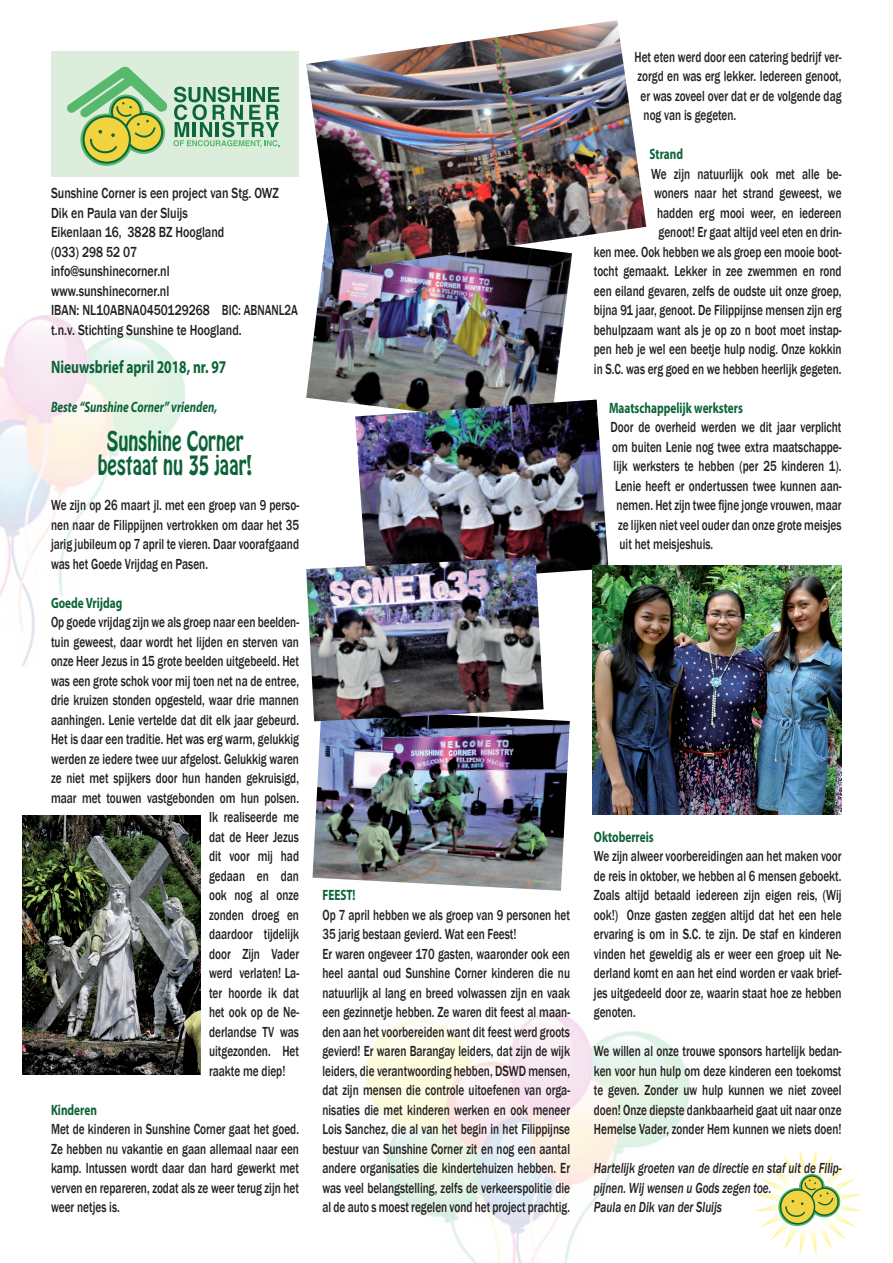
<style>
.page{position:relative;width:893px;height:1263px;background:#fff}
.page>*{position:absolute;margin:0;border:0;box-sizing:border-box;transform-origin:0 0}
.platte_tekst{font:24px "Hobo Std";color:#0b6337;scale:.75 1}
.kopje{font:700 18px "Myriad Pro";color:#0b6337;scale:.75 1}
.platte_tekst-2{font:500 15px/19.5px "Franklin Gothic";color:#231f20;text-align:justify;scale:.75 1}
.platte_tekst-3{font:500 15px "Franklin Gothic";color:#231f20;scale:.8 1}
.platte_tekst-4{font:italic 500 15px/19.5px "Franklin Gothic";color:#231f20;scale:.75 1}
.kopje-2{font:700 15px "Myriad Pro";color:#0b6337;scale:.75 1}
.kopje-3{font:italic 700 15px "Myriad Pro";color:#0b6337;scale:.75 1}
</style>
<div class="page">
<img style="left:366px;top:1012px;width:324px;height:251px">
<img style="left:0;top:316px;width:185px;height:349px">
<svg style="left:755px;top:1150px;width:106px;height:105px"></svg>
<div style="left:51px;top:51px;width:248px;height:126px;background:#dceddc"></div>
<svg style="left:67px;top:67px;width:212px;height:99px"></svg>
<img style="left:306px;top:271px;width:264px;height:133px">
<img style="left:23px;top:815px;width:178px;height:260px">
<img style="left:312px;top:708px;width:258px;height:183px">
<img style="left:306px;top:20px;width:340px;height:251px">
<img style="left:355px;top:400px;width:253px;height:185px">
<img style="left:306px;top:557px;width:237px;height:164px">
<img style="left:593px;top:566px;width:249px;height:249px">
<p class="platte_tekst-3" style="left:51px;top:184px;width:286px">Sunshine Corner is een project van Stg. OWZ</p>
<p class="platte_tekst-3" style="left:51px;top:203px;width:173px">Dik en Paula van der Sluijs</p>
<p class="platte_tekst-3" style="left:51px;top:223px;width:218px">Eikenlaan 16, 3828 BZ Hoogland</p>
<p class="platte_tekst-3" style="left:51px;top:242px;width:109px">(033) 298 52 07</p>
<p class="platte_tekst-3" style="left:51px;top:262px;width:150px">info@sunshinecorner.nl</p>
<p class="platte_tekst-3" style="left:51px;top:281px;width:149px">www.sunshinecorner.nl</p>
<p class="platte_tekst-3" style="left:51px;top:301px;width:310px">IBAN: NL10ABNA0450129268 BIC: ABNANL2A</p>
<p class="platte_tekst-3" style="left:51px;top:320px;width:240px">t.n.v. Stichting Sunshine te Hoogland.</p>
<p class="kopje" style="left:51px;top:355px;width:235px">Nieuwsbrief april 2018, nr. 97</p>
<p class="kopje-3" style="left:51px;top:397px;width:223px">Beste “Sunshine Corner” vrienden,</p>
<p class="platte_tekst" style="left:107px;top:425px;width:184px">Sunshine Corner</p>
<p class="platte_tekst" style="left:98px;top:449px;width:207px">bestaat nu 35 jaar!</p>
<p class="platte_tekst-2" style="left:51px;top:496px;width:332px">We zijn op 26 maart jl. met een groep van 9 perso&shy;nen naar de Filippijnen vertrokken om daar het 35 jarig jubileum op 7 april te vieren. Daar voorafgaand was het Goede Vrijdag en Pasen.</p>
<p class="kopje-2" style="left:51px;top:593px;width:97px">Goede Vrijdag</p>
<p class="platte_tekst-2" style="left:51px;top:613px;width:332px">Op goede vrijdag zijn we als groep naar een beelden-</p>
<p class="platte_tekst-2" style="left:51px;top:632px;width:332px">tuin geweest, daar wordt het lijden en sterven van</p>
<p class="platte_tekst-2" style="left:51px;top:652px;width:332px">onze Heer Jezus in 15 grote beelden uitgebeeld. Het</p>
<p class="platte_tekst-2" style="left:51px;top:671px;width:332px">was een grote schok voor mij toen net na de entree,</p>
<p class="platte_tekst-2" style="left:51px;top:691px;width:332px">drie kruizen stonden opgesteld, waar drie mannen</p>
<p class="platte_tekst-2" style="left:51px;top:710px;width:332px">aanhingen. Lenie vertelde dat dit elk jaar gebeurd.</p>
<p class="platte_tekst-2" style="left:51px;top:730px;width:332px">Het is daar een traditie. Het was erg warm, gelukkig</p>
<p class="platte_tekst-2" style="left:51px;top:749px;width:332px">werden ze iedere twee uur afgelost. Gelukkig waren</p>
<p class="platte_tekst-2" style="left:51px;top:769px;width:332px">ze niet met spijkers door hun handen gekruisigd,</p>
<p class="platte_tekst-2" style="left:51px;top:788px;width:332px">maar met touwen vastgebonden om hun polsen.</p>
<p class="platte_tekst-2" style="left:209px;top:808px;width:122px">Ik realiseerde me</p>
<p class="platte_tekst-2" style="left:209px;top:827px;width:122px">dat de Heer Jezus</p>
<p class="platte_tekst-2" style="left:209px;top:847px;width:122px">dit voor mij had</p>
<p class="platte_tekst-2" style="left:209px;top:866px;width:122px">gedaan en dan</p>
<p class="platte_tekst-2" style="left:209px;top:886px;width:122px">ook nog al onze</p>
<p class="platte_tekst-2" style="left:209px;top:905px;width:121px">zonden droeg en</p>
<p class="platte_tekst-2" style="left:209px;top:925px;width:122px">daardoor tijdelijk</p>
<p class="platte_tekst-2" style="left:209px;top:944px;width:122px">door Zijn Vader</p>
<p class="platte_tekst-2" style="left:209px;top:964px;width:122px">werd verlaten! La-</p>
<p class="platte_tekst-2" style="left:209px;top:983px;width:122px">ter hoorde ik dat</p>
<p class="platte_tekst-2" style="left:209px;top:1003px;width:122px">het ook op de Ne-</p>
<p class="platte_tekst-2" style="left:209px;top:1022px;width:122px">derlandse TV was</p>
<p class="platte_tekst-2" style="left:209px;top:1042px;width:122px">uitgezonden. Het</p>
<p class="platte_tekst-2" style="left:209px;top:1061px;width:103px">raakte me diep!</p>
<p class="kopje-2" style="left:51px;top:1100px;width:63px">Kinderen</p>
<p class="platte_tekst-2" style="left:51px;top:1120px;width:332px">Met de kinderen in Sunshine Corner gaat het goed.<br>Ze hebben nu vakantie en gaan allemaal naar een kamp. Intussen wordt daar dan hard gewerkt met verven en repareren, zodat als ze weer terug zijn het weer netjes is.</p>
<p class="platte_tekst-2" style="left:635px;top:47px;width:278px">Het eten werd door een catering bedrijf ver-</p>
<p class="platte_tekst-2" style="left:638px;top:66px;width:273px">zorgd en was erg lekker. Iedereen genoot,</p>
<p class="platte_tekst-2" style="left:641px;top:86px;width:270px">er was zoveel over dat er de volgende dag</p>
<p class="platte_tekst-2" style="left:644px;top:105px;width:125px">nog van is gegeten.</p>
<p class="kopje-2" style="left:650px;top:144px;width:46px">Strand</p>
<p class="platte_tekst-2" style="left:594px;top:164px;width:332px;text-align:right">We zijn natuurlijk ook met alle be-<br>woners naar het strand geweest, we<br>hadden erg mooi weer, en iedereen<br>genoot! Er gaat altijd veel eten en drin-<br>ken mee. Ook hebben we als groep een mooie boot&shy;tocht gemaakt. Lekker in zee zwemmen en rond een eiland gevaren, zelfs de oudste uit onze groep, bijna 91 jaar, genoot. De Filippijnse mensen zijn erg behulpzaam want als je op zo n boot moet instap&shy;pen heb je wel een beetje hulp nodig. Onze kokkin in S.C. was erg goed en we hebben heerlijk gegeten.</p>
<p class="kopje-2" style="left:609px;top:398px;width:180px">Maatschappelijk werksters</p>
<p class="platte_tekst-2" style="left:611px;top:417px;width:309px">Door de overheid werden we dit jaar verplicht</p>
<p class="platte_tekst-2" style="left:612px;top:437px;width:308px">om buiten Lenie nog twee extra maatschappe-</p>
<p class="platte_tekst-2" style="left:614px;top:456px;width:305px">lijk werksters te hebben (per 25 kinderen 1).</p>
<p class="platte_tekst-2" style="left:615px;top:476px;width:304px">Lenie heeft er ondertussen twee kunnen aan-</p>
<p class="platte_tekst-2" style="left:617px;top:495px;width:302px">nemen. Het zijn twee fijne jonge vrouwen, maar</p>
<p class="platte_tekst-2" style="left:618px;top:515px;width:299px">ze lijken niet veel ouder dan onze grote meisjes</p>
<p class="platte_tekst-2" style="left:620px;top:534px;width:126px">uit het meisjeshuis.</p>
<p class="kopje-2" style="left:322px;top:885px;width:46px">FEEST!</p>
<p class="platte_tekst-2" style="left:322px;top:905px;width:332px">Op 7 april hebben we als groep van 9 personen het<br>35 jarig bestaan gevierd. Wat een Feest!</p>
<p class="platte_tekst-2" style="left:322px;top:944px;width:332px">Er waren ongeveer 170 gasten, waaronder ook een heel aantal oud Sunshine Corner kinderen die nu natuurlijk al lang en breed volwassen zijn en vaak een gezinnetje hebben. Ze waren dit feest al maan&shy;den aan het voorbereiden want dit feest werd groots gevierd! Er waren Barangay leiders, dat zijn de wijk leiders, die verantwoording hebben, DSWD mensen, dat zijn mensen die controle uitoefenen van orga&shy;nisaties die met kinderen werken en ook meneer Lois Sanchez, die al van het begin in het Filippijnse bestuur van Sunshine Corner zit en nog een aantal andere organisaties die kindertehuizen hebben. Er was veel belangstelling, zelfs de verkeerspolitie die al de auto s moest regelen vond het project prachtig.</p>
<p class="kopje-2" style="left:594px;top:827px;width:81px">Oktoberreis</p>
<p class="platte_tekst-2" style="left:594px;top:846px;width:332px">We zijn alweer voorbereidingen aan het maken voor de reis in oktober, we hebben al 6 mensen geboekt.<br>Zoals altijd betaald iedereen zijn eigen reis, (Wij ook!) Onze gasten zeggen altijd dat het een hele ervaring is om in S.C. te zijn. De staf en kinderen vinden het geweldig als er weer een groep uit Ne&shy;derland komt en aan het eind worden er vaak brief&shy;jes uitgedeeld door ze, waarin staat hoe ze hebben genoten.</p>
<p class="platte_tekst-2" style="left:594px;top:1041px;width:332px">We willen al onze trouwe sponsors hartelijk bedan&shy;ken voor hun hulp om deze kinderen een toekomst te geven. Zonder uw hulp kunnen we niet zoveel doen! Onze diepste dankbaarheid gaat uit naar onze Hemelse Vader, zonder Hem kunnen we niets doen!</p>
<p class="platte_tekst-4" style="left:594px;top:1158px;width:332px">Hartelijk groeten van de directie en staf uit de Filip&shy;pijnen. Wij wensen u Gods zegen toe.</p>
<p class="platte_tekst-4" style="left:594px;top:1197px;width:172px">Paula en Dik van der Sluijs</p>
</div>
